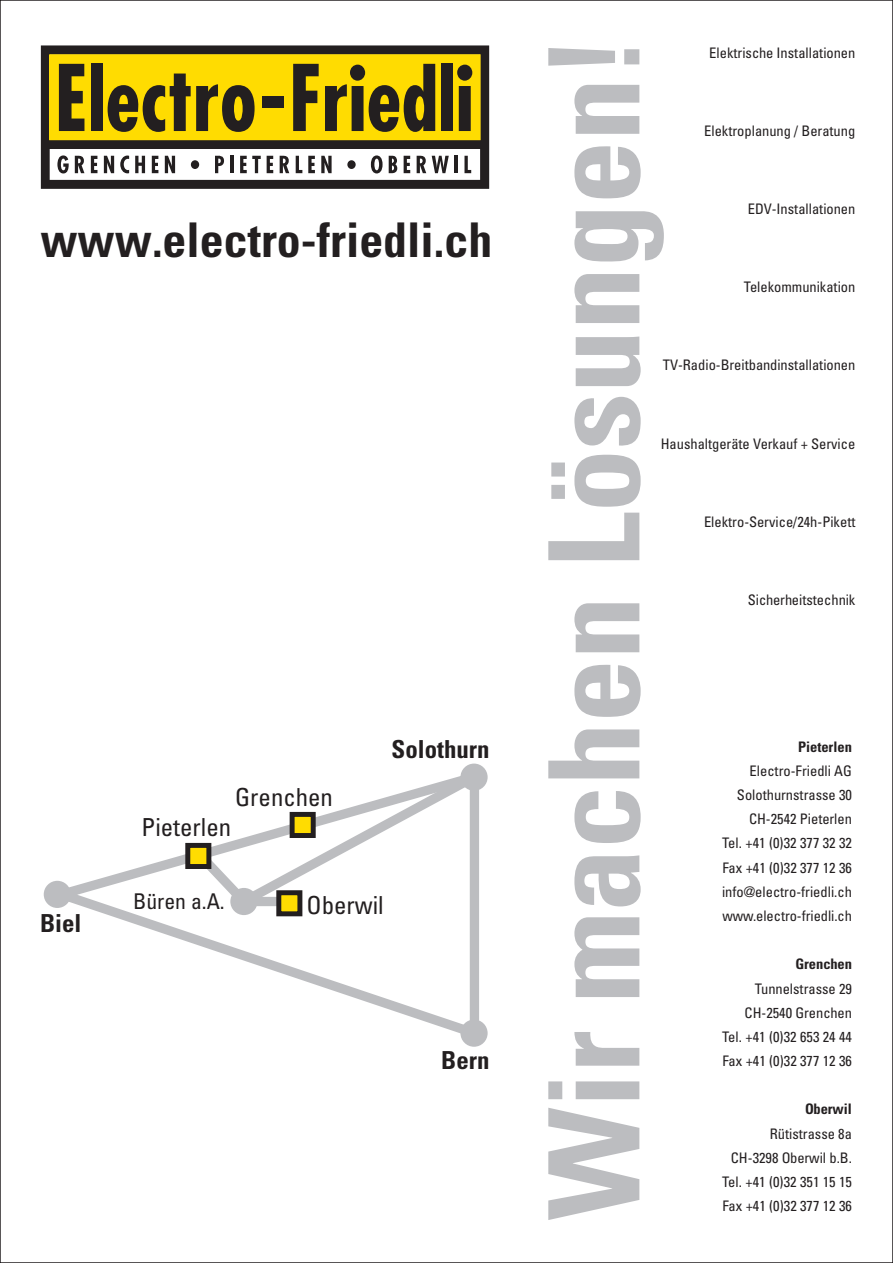
<style>
.page{position:relative;width:893px;height:1263px;background:#fff}
.page>*{position:absolute;margin:0;border:0;box-sizing:border-box;transform-origin:0 0}
.t1{font:700 condensed 126.15px "Univers";color:#bcbdc0}
.t2{font:700 condensed 47.85px "Univers";color:#231f20}
.t3{font:condensed 24.75px "Univers";color:#231f20}
.t4{font:700 condensed 24.75px "Univers";color:#231f20}
.t5{font:condensed 21.75px "Univers";color:#231f20}
.t6{font:condensed 14.55px/24.2px "Univers";color:#231f20;text-align:right}
.t7{font:700 condensed 14.55px "Univers";color:#231f20}
</style>
<div class="page">
<svg style="left:41px;top:45px;width:448px;height:144px"></svg>
<div style="left:41px;top:140px;width:448px;height:9px;background:#231f20"></div>
<div style="left:50px;top:55px;width:430px;height:85px;background:#ffdc01"></div>
<div style="left:49px;top:54px;width:431px;height:86px;border:1px solid #ffdc01"></div>
<svg style="left:59px;top:64px;width:25px;height:67px"></svg>
<div style="left:91px;top:64px;width:12px;height:67px;background:#231f20"></div>
<svg style="left:108px;top:74px;width:147px;height:58px"></svg>
<div style="left:263px;top:96px;width:21px;height:11px;background:#231f20"></div>
<svg style="left:293px;top:64px;width:26px;height:67px"></svg>
<svg style="left:325px;top:64px;width:110px;height:68px"></svg>
<div style="left:441px;top:64px;width:12px;height:67px;background:#231f20"></div>
<svg style="left:457px;top:65px;width:15px;height:66px"></svg>
<svg style="left:57px;top:155px;width:12px;height:18px"></svg>
<svg style="left:75px;top:156px;width:9px;height:17px"></svg>
<svg style="left:91px;top:156px;width:6px;height:17px"></svg>
<svg style="left:104px;top:156px;width:10px;height:17px"></svg>
<svg style="left:120px;top:156px;width:9px;height:17px"></svg>
<svg style="left:135px;top:156px;width:10px;height:17px"></svg>
<svg style="left:152px;top:156px;width:6px;height:17px"></svg>
<svg style="left:165px;top:156px;width:10px;height:17px"></svg>
<div style="left:191px;top:160px;width:8px;height:9px;background:#231f20;border-radius:50%"></div>
<svg style="left:215px;top:155px;width:9px;height:18px"></svg>
<hr style="left:230px;top:156px;width:3px;height:17px;background:#231f20">
<svg style="left:240px;top:156px;width:21px;height:17px"></svg>
<svg style="left:267px;top:156px;width:6px;height:17px"></svg>
<svg style="left:280px;top:156px;width:9px;height:17px"></svg>
<svg style="left:296px;top:156px;width:6px;height:17px"></svg>
<svg style="left:308px;top:156px;width:7px;height:17px"></svg>
<svg style="left:321px;top:156px;width:11px;height:17px"></svg>
<div style="left:347px;top:160px;width:9px;height:9px;background:#231f20;border-radius:50%"></div>
<svg style="left:371px;top:155px;width:12px;height:18px"></svg>
<svg style="left:389px;top:156px;width:8px;height:17px"></svg>
<svg style="left:404px;top:156px;width:6px;height:17px"></svg>
<svg style="left:417px;top:156px;width:9px;height:17px"></svg>
<svg style="left:432px;top:156px;width:17px;height:17px"></svg>
<hr style="left:454px;top:156px;width:4px;height:17px;background:#231f20">
<svg style="left:464px;top:156px;width:7px;height:17px"></svg>
<svg style="left:43px;top:854px;width:436px;height:179px"></svg>
<div style="left:276px;top:890px;width:26px;height:26px;border:5px solid #231f20"></div>
<svg style="left:185px;top:776px;width:294px;height:138px"></svg>
<div style="left:460px;top:763px;width:28px;height:28px;background:#bcbdc0;border-radius:50%"></div>
<div style="left:460px;top:1019px;width:28px;height:28px;background:#bcbdc0;border-radius:50%"></div>
<div style="left:44px;top:881px;width:27px;height:27px;background:#bcbdc0;border-radius:50%"></div>
<div style="left:230px;top:888px;width:27px;height:27px;background:#bcbdc0;border-radius:50%"></div>
<h2 class="t2" style="left:40px;top:211px;width:453px">www.electro-friedli.ch</h2>
<h3 class="t4" style="left:40px;top:908px;width:43px">Biel</h3>
<h3 class="t3" style="left:235px;top:781px;width:99px">Grenchen</h3>
<h3 class="t3" style="left:142px;top:812px;width:91px">Pieterlen</h3>
<h3 class="t4" style="left:392px;top:733px;width:99px">Solothurn</h3>
<h3 class="t5" style="left:133px;top:888px;width:93px">Büren a.A.</h3>
<h3 class="t3" style="left:307px;top:889px;width:79px">Oberwil</h3>
<h3 class="t4" style="left:441px;top:1045px;width:50px">Bern</h3>
<p class="t6" style="left:709px;top:41px;width:148px">Elektrische Installationen</p>
<h1 class="t1" style="left:517px;top:1220px;width:1186px;rotate:-90deg">Wir machen Lösungen!</h1>
<p class="t6" style="left:704px;top:119px;width:153px">Elektroplanung / Beratung</p>
<p class="t6" style="left:748px;top:197px;width:109px">EDV-Installationen</p>
<p class="t6" style="left:744px;top:275px;width:113px">Telekommunikation</p>
<p class="t6" style="left:663px;top:353px;width:194px">TV-Radio-Breitbandinstallationen</p>
<p class="t6" style="left:661px;top:431px;width:196px">Haushaltgeräte Verkauf + Service</p>
<p class="t6" style="left:704px;top:509px;width:153px">Elektro-Service/24h-Pikett</p>
<p class="t6" style="left:748px;top:587px;width:109px">Sicherheitstechnik</p>
<p class="t7" style="left:798px;top:737px;width:55px">Pieterlen</p>
<p class="t6" style="left:722px;top:758px;width:131px">Electro-Friedli AG<br>Solothurnstrasse 30<br>CH-2542 Pieterlen<br>Tel. +41 (0)32 377 32 32<br>Fax +41 (0)32 377 12 36 info@electro-friedli.ch www.electro-friedli.ch</p>
<p class="t7" style="left:795px;top:955px;width:58px">Grenchen</p>
<p class="t6" style="left:722px;top:976px;width:131px">Tunnelstrasse 29<br>CH-2540 Grenchen<br>Tel. +41 (0)32 653 24 44<br>Fax +41 (0)32 377 12 36</p>
<p class="t7" style="left:805px;top:1100px;width:48px">Oberwil</p>
<p class="t6" style="left:722px;top:1121px;width:131px">Rütistrasse 8a<br>CH-3298 Oberwil b.B.<br>Tel. +41 (0)32 351 15 15<br>Fax +41 (0)32 377 12 36</p>
</div>
